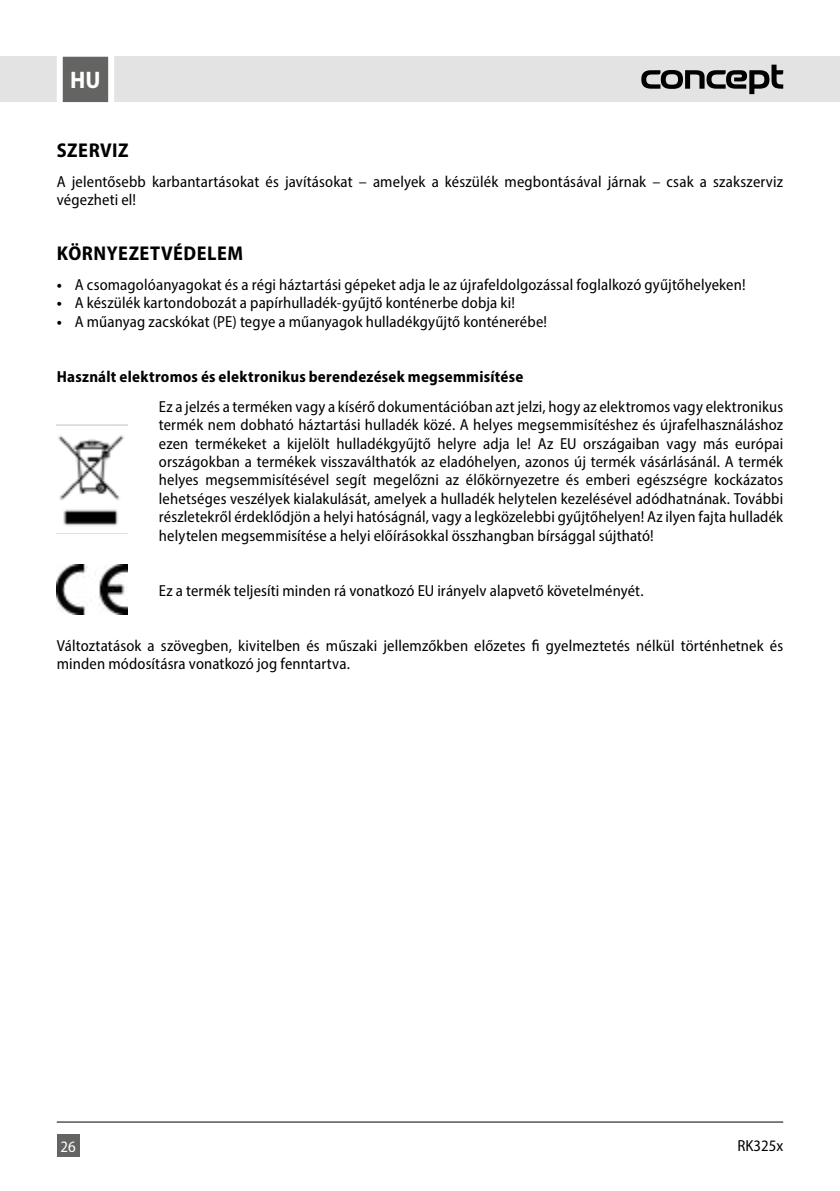
<style>
.page{position:relative;width:840px;height:1191px;background:#fff}
.page>*{position:absolute;margin:0;border:0;box-sizing:border-box;transform-origin:0 0}
.t1{font:700 semi-condensed 24px "Myriad Pro";color:#fff}
.t2{font:700 semi-condensed 20px "Myriad Pro";letter-spacing:.025em;color:#000}
.t3{font:semi-condensed 16px/18.4px "Myriad Pro";letter-spacing:.01em;color:#000}
.t4{font:700 semi-condensed 16px "Myriad Pro";letter-spacing:.015em;color:#000}
.t5{font:semi-condensed 16px "Myriad Pro";color:#fff}
.s1{font-weight:700}
</style>
<div class="page">
<div style="left:0;top:57px;width:839px;height:45px;background:#e4e3e3"></div>
<div style="left:57px;top:1134px;width:22px;height:23px;background:#646463"></div>
<svg style="left:641px;top:65px;width:141px;height:29px"></svg>
<svg style="left:54px;top:56px;width:63px;height:47px;background:#909090"></svg>
<hr style="left:57px;top:1121px;width:725px;height:1px;background:#000">
<img style="left:57px;top:424px;width:71px;height:102px">
<img style="left:57px;top:565px;width:71px;height:49px">
<h1 class="t1" style="left:70px;top:65px;width:32px">HU</h1>
<p class="t2" style="left:57px;top:137px;width:73px">SZERVIZ</p>
<p class="t3" style="left:57px;top:172px;width:727px">A jelentősebb karbantartásokat és javításokat – amelyek a készülék megbontásával járnak – csak a szakszerviz végezheti el!</p>
<p class="t2" style="left:57px;top:240px;width:187px">KÖRNYEZETVÉDELEM</p>
<p class="t3" style="left:57px;top:275px;width:690px"><span class="s1">•</span> A csomagolóanyagokat és a régi háztartási gépeket adja le az újrafeldolgozással foglalkozó gyűjtőhelyeken!</p>
<p class="t3" style="left:57px;top:293px;width:459px"><span class="s1">•</span> A készülék kartondobozát a papírhulladék-gyűjtő konténerbe dobja ki!</p>
<p class="t3" style="left:57px;top:312px;width:491px"><span class="s1">•</span> A műanyag zacskókat (PE) tegye a műanyagok hulladékgyűjtő konténerébe!</p>
<p class="t4" style="left:57px;top:366px;width:468px">Használt elektromos és elektronikus berendezések megsemmisítése</p>
<p class="t3" style="left:159px;top:397px;width:625px;text-align:justify">Ez a jelzés a terméken vagy a kísérő dokumentációban azt jelzi, hogy az elektromos vagy elektronikus termék nem dobható háztartási hulladék közé. A helyes megsemmisítéshez és újrafelhasználáshoz ezen termékeket a kijelölt hulladékgyűjtő helyre adja le! Az EU országaiban vagy más európai országokban a termékek visszaválthatók az eladóhelyen, azonos új termék vásárlásánál. A termék helyes megsemmisítésével segít megelőzni az élőkörnyezetre és emberi egészségre kockázatos lehetséges veszélyek kialakulását, amelyek a hulladék helytelen kezelésével adódhatnának. További részletekről érdeklődjön a helyi hatóságnál, vagy a legközelebbi gyűjtőhelyen! Az ilyen fajta hulladék helytelen megsemmisítése a helyi előírásokkal összhangban bírsággal sújtható!</p>
<p class="t3" style="left:159px;top:581px;width:486px">Ez a termék teljesíti minden rá vonatkozó EU irányelv alapvető követelményét.</p>
<p class="t3" style="left:57px;top:636px;width:727px">Változtatások a szövegben, kivitelben és műszaki jellemzőkben előzetes fi gyelmeztetés nélkül történhetnek és minden módosításra vonatkozó jog fenntartva.</p>
<p class="t5" style="left:60px;top:1136px;width:17px">26</p>
<p class="t3" style="left:737px;top:1135px;width:47px">RK325x</p>
</div>
